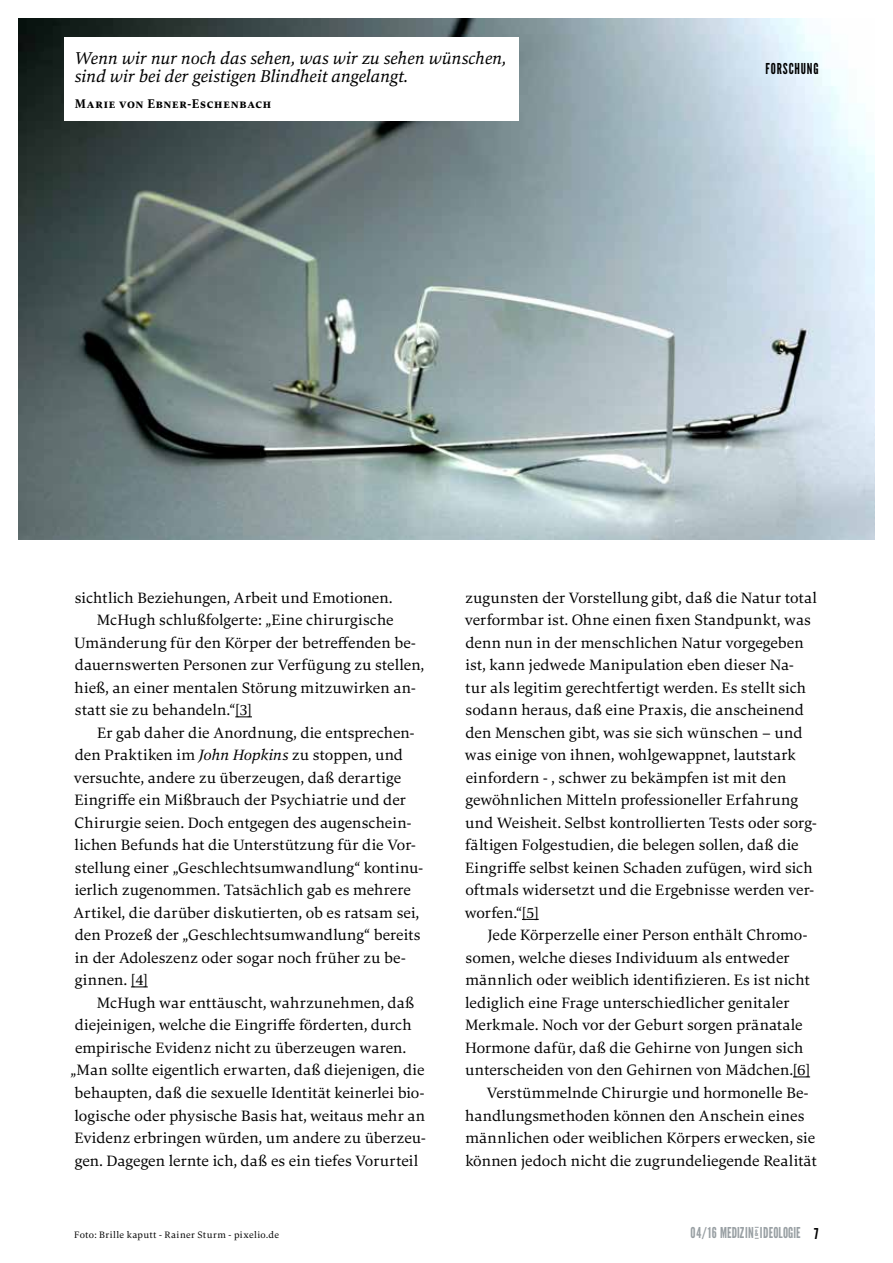
<style>
.page{position:relative;width:893px;height:1263px;background:#fff}
.page>*{position:absolute;margin:0;border:0;box-sizing:border-box;transform-origin:0 0}
.t1{font:italic 18px/17.2px "Carat";letter-spacing:-.005em;color:#000;scale:.96 1}
.t2{font:15.75px/22.5px "Carat";color:#000}
.t3{font:15px "League Gothic";letter-spacing:.01em;color:#989fa3;scale:.96 1}
.t4{font:15px "League Gothic";letter-spacing:.055em;color:#000;scale:.96 1}
.t5{font:700 13.2px "Carat";letter-spacing:.06em;color:#000;scale:.96 1}
.t6{font:9.75px "Carat";letter-spacing:.035em;color:#000}
.s1{font-style:italic}
.s2{font-size:14.85px;color:#000}
</style>
<div class="page">
<img style="left:19px;top:19px;width:855px;height:520px">
<svg style="left:235px;top:716px;width:17px;height:1px"></svg>
<svg style="left:131px;top:986px;width:17px;height:1px"></svg>
<svg style="left:522px;top:919px;width:17px;height:1px"></svg>
<svg style="left:793px;top:1076px;width:17px;height:1px"></svg>
<div style="left:64px;top:37px;width:454px;height:84px;background:#fff"></div>
<p class="t1" style="left:75px;top:50px;width:451px">Wenn wir nur noch das sehen, was wir zu sehen wünschen, sind wir bei der geistigen Blindheit angelangt.</p>
<p class="t5" style="left:75px;top:95px;width:206px">Marie von Ebner-Eschenbach</p>
<p class="t4" style="left:765px;top:60px;width:57px">FORSCHUNG</p>
<p class="t2" style="left:75px;top:586px;width:319px">sichtlich Beziehungen, Arbeit und Emotionen.</p>
<p class="t2" style="left:97px;top:609px;width:298px">McHugh schlußfolgerte: „Eine chirurgische</p>
<p class="t2" style="left:74px;top:631px;width:343px">Umänderung für den Körper der betreffenden be-</p>
<p class="t2" style="left:75px;top:654px;width:351px">dauernswerten Personen zur Verfügung zu stellen,</p>
<p class="t2" style="left:75px;top:676px;width:343px">hieß, an einer mentalen Störung mitzuwirken an-</p>
<p class="t2" style="left:75px;top:699px;width:179px">statt sie zu behandeln.“[3]</p>
<p class="t2" style="left:97px;top:721px;width:319px">Er gab daher die Anordnung, die entsprechen-</p>
<p class="t2" style="left:75px;top:744px;width:330px">den Praktiken im <span class="s1">John Hopkins</span> zu stoppen, und</p>
<p class="t2" style="left:74px;top:766px;width:329px">versuchte, andere zu überzeugen, daß derartige</p>
<p class="t2" style="left:75px;top:789px;width:333px">Eingriffe ein Mißbrauch der Psychiatrie und der</p>
<p class="t2" style="left:75px;top:811px;width:338px">Chirurgie seien. Doch entgegen des augenschein-</p>
<p class="t2" style="left:75px;top:834px;width:343px">lichen Befunds hat die Unterstützung für die Vor-</p>
<p class="t2" style="left:75px;top:856px;width:349px">stellung einer „Geschlechtsumwandlung“ kontinu-</p>
<p class="t2" style="left:75px;top:879px;width:338px">ierlich zugenommen. Tatsächlich gab es mehrere</p>
<p class="t2" style="left:73px;top:901px;width:347px">Artikel, die darüber diskutierten, ob es ratsam sei,</p>
<p class="t2" style="left:75px;top:924px;width:347px">den Prozeß der „Geschlechtsumwandlung“ bereits</p>
<p class="t2" style="left:75px;top:946px;width:332px">in der Adoleszenz oder sogar noch früher zu be-</p>
<p class="t2" style="left:75px;top:969px;width:74px">ginnen. [4]</p>
<p class="t2" style="left:97px;top:991px;width:319px">McHugh war enttäuscht, wahrzunehmen, daß</p>
<p class="t2" style="left:75px;top:1014px;width:338px">diejeinigen, welche die Eingriffe förderten, durch</p>
<p class="t2" style="left:75px;top:1036px;width:333px">empirische Evidenz nicht zu überzeugen waren.</p>
<p class="t2" style="left:70px;top:1059px;width:356px">„Man sollte eigentlich erwarten, daß diejenigen, die</p>
<p class="t2" style="left:74px;top:1081px;width:351px">behaupten, daß die sexuelle Identität keinerlei bio-</p>
<p class="t2" style="left:75px;top:1104px;width:352px">logische oder physische Basis hat, weitaus mehr an</p>
<p class="t2" style="left:75px;top:1126px;width:353px">Evidenz erbringen würden, um andere zu überzeu-</p>
<p class="t2" style="left:75px;top:1149px;width:345px">gen. Dagegen lernte ich, daß es ein tiefes Vorurteil</p>
<p class="t6" style="left:74px;top:1228px;width:207px">Foto: Brille kaputt - Rainer Sturm - pixelio.de</p>
<p class="t2" style="left:465px;top:586px;width:354px">zugunsten der Vorstellung gibt, daß die Natur total verformbar ist. Ohne einen fixen Standpunkt, was denn nun in der menschlichen Natur vorgegeben ist, kann jedwede Manipulation eben dieser Na&shy;tur als legitim gerechtfertigt werden. Es stellt sich sodann heraus, daß eine Praxis, die anscheinend den Menschen gibt, was sie sich wünschen – und was einige von ihnen, wohlgewappnet, lautstark einfordern - , schwer zu bekämpfen ist mit den gewöhnlichen Mitteln professioneller Erfahrung und Weisheit. Selbst kontrollierten Tests oder sorg&shy;fältigen Folgestudien, die belegen sollen, daß die Eingriffe selbst keinen Schaden zufügen, wird sich oftmals widersetzt und die Ergebnisse werden ver&shy;worfen.“[5]</p>
<p class="t2" style="left:488px;top:924px;width:321px">Jede Körperzelle einer Person enthält Chromo-</p>
<p class="t2" style="left:466px;top:946px;width:325px">somen, welche dieses Individuum als entweder</p>
<p class="t2" style="left:465px;top:969px;width:346px">männlich oder weiblich identifizieren. Es ist nicht</p>
<p class="t2" style="left:465px;top:991px;width:326px">lediglich eine Frage unterschiedlicher genitaler</p>
<p class="t2" style="left:465px;top:1014px;width:339px">Merkmale. Noch vor der Geburt sorgen pränatale</p>
<p class="t2" style="left:465px;top:1036px;width:340px">Hormone dafür, daß die Gehirne von Jungen sich</p>
<p class="t2" style="left:465px;top:1059px;width:346px">unterscheiden von den Gehirnen von Mädchen.[6]</p>
<p class="t2" style="left:487px;top:1081px;width:323px">Verstümmelnde Chirurgie und hormonelle Be-</p>
<p class="t2" style="left:465px;top:1104px;width:341px">handlungsmethoden können den Anschein eines</p>
<p class="t2" style="left:465px;top:1126px;width:351px">männlichen oder weiblichen Körpers erwecken, sie</p>
<p class="t2" style="left:465px;top:1149px;width:353px">können jedoch nicht die zugrundeliegende Realität</p>
<p class="t3" style="left:691px;top:1224px;width:135px">04/16 MEDIZIN<sup>&amp;</sup> I DEOLOGIE <span class="s2">7</span></p>
</div>
